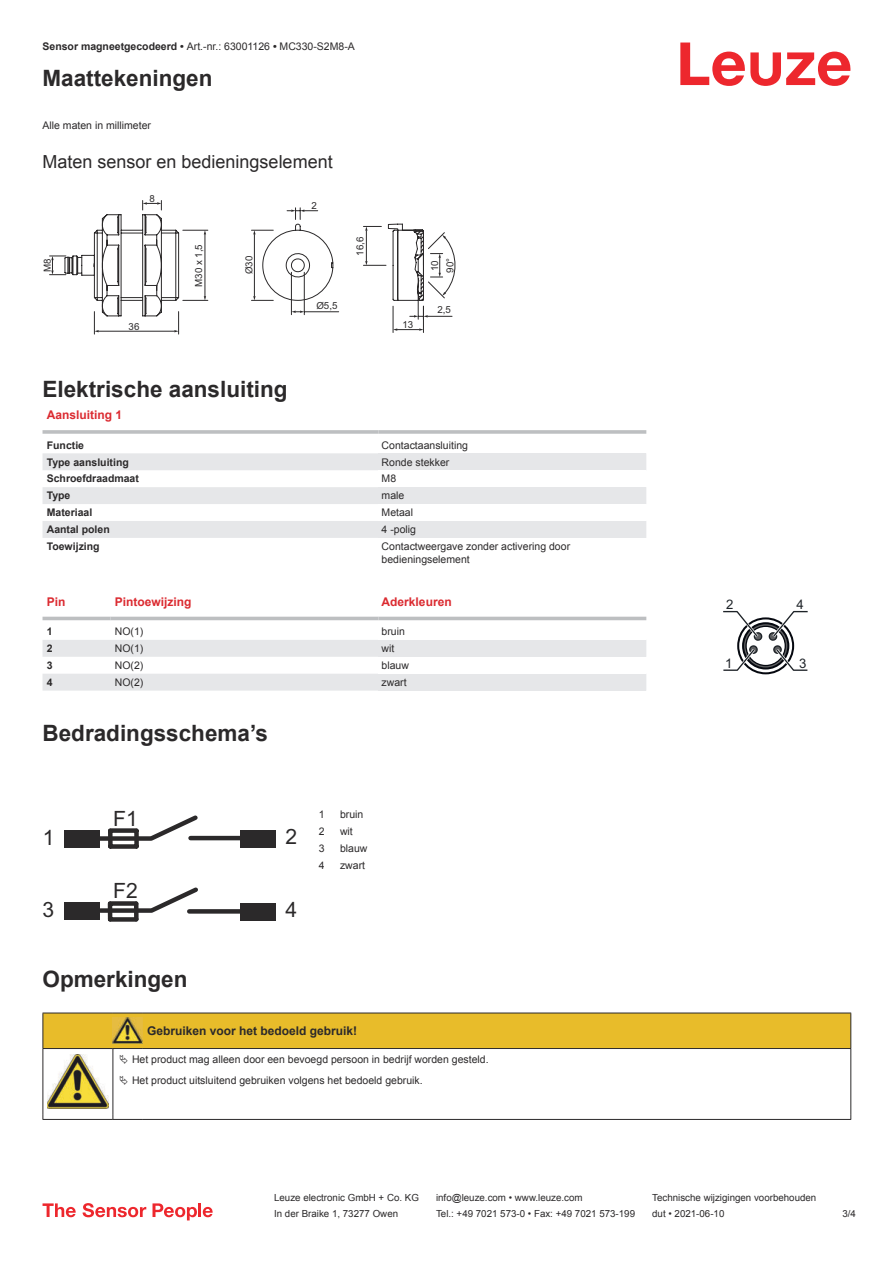
<style>
.page{position:relative;width:893px;height:1263px;background:#fff}
.page>*{position:absolute;margin:0;border:0;box-sizing:border-box;transform-origin:0 0}
.t1{font:700 22.5px "Arial";color:#2b292a}
.t2{font:21.15px "Arial";color:#2b292a}
.t3{font:21px "Arial";color:#2b292a}
.t4{font:18px "Arial";color:#2b292a}
.t5{font:13.2px "Arial";color:#1e2328}
.t6{font:700 12px "Arial";color:#db2a30}
.t7{font:700 12px "Arial";color:#2b292a}
.t8{font:10.5px/12.6px "Arial";color:#2b292a}
.t9{font:700 10.5px "Arial";color:#2b292a}
.t10{font:9.75px/15.3px "Arial";color:#2b292a}
.s1{font-weight:700}
</style>
<div class="page">
<svg style="left:680px;top:43px;width:170px;height:43px"></svg>
<svg style="left:43px;top:453px;width:335px;height:85px;fill:#e6e7e9"></svg>
<hr style="left:43px;top:430px;width:335px;height:4px;background:#bdbfc1">
<hr style="left:378px;top:430px;width:268px;height:4px;background:#c7c9ca">
<div style="left:378px;top:453px;width:268px;height:17px;background:#e6e7e9"></div>
<div style="left:378px;top:487px;width:268px;height:17px;background:#e6e7e9"></div>
<div style="left:378px;top:521px;width:268px;height:17px;background:#e6e7e9"></div>
<svg style="left:43px;top:616px;width:603px;height:5px"></svg>
<svg style="left:43px;top:640px;width:335px;height:51px"></svg>
<hr style="left:43px;top:617px;width:68px;height:3px;background:#bdbfc1">
<hr style="left:111px;top:617px;width:267px;height:3px;background:#bdbfc1">
<hr style="left:378px;top:617px;width:268px;height:3px;background:#bdbfc1">
<div style="left:378px;top:640px;width:268px;height:17px;background:#e6e7e9"></div>
<div style="left:378px;top:674px;width:268px;height:17px;background:#e6e7e9"></div>
<svg style="left:723px;top:610px;width:85px;height:64px"></svg>
<svg style="left:43px;top:1203px;width:33px;height:14px"></svg>
<svg style="left:83px;top:1203px;width:63px;height:14px"></svg>
<svg style="left:153px;top:1203px;width:44px;height:17px"></svg>
<hr style="left:198px;top:1203px;width:3px;height:14px;background:#ed272d">
<svg style="left:203px;top:1207px;width:10px;height:10px"></svg>
<svg style="left:49px;top:200px;width:354px;height:134px"></svg>
<svg style="left:51px;top:256px;width:3px;height:4px"></svg>
<svg style="left:51px;top:270px;width:3px;height:5px"></svg>
<svg style="left:143px;top:202px;width:4px;height:3px"></svg>
<svg style="left:157px;top:202px;width:4px;height:3px"></svg>
<svg style="left:291px;top:210px;width:13px;height:2px"></svg>
<svg style="left:94px;top:226px;width:362px;height:107px"></svg>
<div style="left:64px;top:830px;width:36px;height:17px;background:#2b292a"></div>
<div style="left:64px;top:902px;width:36px;height:18px;background:#2b292a"></div>
<svg style="left:95px;top:815px;width:151px;height:101px"></svg>
<div style="left:240px;top:831px;width:36px;height:17px;background:#2b292a"></div>
<div style="left:240px;top:903px;width:36px;height:18px;background:#2b292a"></div>
<div style="left:110px;top:901px;width:26px;height:5px;background:#2b292a"></div>
<hr style="left:108px;top:904px;width:4px;height:15px;background:#2b292a">
<div style="left:110px;top:917px;width:26px;height:5px;background:#2b292a"></div>
<div style="left:134px;top:904px;width:5px;height:15px;background:#2b292a"></div>
<div style="left:110px;top:828px;width:26px;height:5px;background:#2b292a"></div>
<div style="left:108px;top:831px;width:5px;height:15px;background:#2b292a"></div>
<div style="left:110px;top:844px;width:26px;height:5px;background:#2b292a"></div>
<div style="left:134px;top:831px;width:5px;height:15px;background:#2b292a"></div>
<svg style="left:44px;top:1090px;width:806px;height:29px"></svg>
<hr style="left:43px;top:1049px;width:1px;height:66px;background:#2b292a">
<hr style="left:113px;top:1049px;width:1px;height:66px;background:#2b292a">
<hr style="left:850px;top:1049px;width:1px;height:66px;background:#2b292a">
<hr style="left:43px;top:1119px;width:70px;height:1px;background:#2b292a">
<hr style="left:113px;top:1119px;width:30px;height:1px;background:#2b292a">
<hr style="left:143px;top:1119px;width:708px;height:1px;background:#2b292a">
<img style="left:47px;top:1090px;width:61px;height:19px">
<svg style="left:43px;top:1013px;width:808px;height:77px"></svg>
<p class="t8" style="left:43px;top:41px;width:314px"><span class="s1">Sensor magneetgecodeerd •</span> Art.-nr.: 63001126 <span class="s1">•</span> MC330-S2M8-A</p>
<h1 class="t1" style="left:43px;top:70px;width:172px">Maattekeningen</h1>
<p class="t8" style="left:43px;top:120px;width:110px">Alle maten in millimeter</p>
<h3 class="t4" style="left:43px;top:155px;width:292px">Maten sensor en bedieningselement</h3>
<p class="t10" style="left:40px;top:272px;width:15px;rotate:-90deg">M8</p>
<p class="t10" style="left:149px;top:191px;width:7px">8</p>
<p class="t10" style="left:129px;top:319px;width:12px">36</p>
<p class="t10" style="left:191px;top:287px;width:44px;rotate:-90deg">M30 x 1,5</p>
<p class="t10" style="left:242px;top:274px;width:20px;rotate:-90deg">Ø30</p>
<p class="t10" style="left:311px;top:199px;width:7px">2</p>
<p class="t10" style="left:316px;top:298px;width:23px">Ø5,5</p>
<p class="t10" style="left:353px;top:256px;width:20px;rotate:-90deg">16,6</p>
<p class="t10" style="left:402px;top:317px;width:12px">13</p>
<p class="t10" style="left:428px;top:273px;width:16px;rotate:-90deg">10<br>90°</p>
<p class="t10" style="left:437px;top:303px;width:15px">2,5</p>
<h1 class="t1" style="left:43px;top:381px;width:247px">Elektrische aansluiting</h1>
<p class="t6" style="left:47px;top:411px;width:77px">Aansluiting 1</p>
<p class="t9" style="left:47px;top:441px;width:39px">Functie</p>
<p class="t8" style="left:382px;top:440px;width:88px">Contactaansluiting</p>
<p class="t9" style="left:47px;top:458px;width:84px">Type aansluiting</p>
<p class="t8" style="left:382px;top:456px;width:69px">Ronde stekker</p>
<p class="t9" style="left:47px;top:475px;width:94px">Schroefdraadmaat</p>
<p class="t8" style="left:382px;top:473px;width:16px">M8</p>
<p class="t9" style="left:47px;top:492px;width:25px">Type</p>
<p class="t8" style="left:382px;top:490px;width:24px">male</p>
<p class="t9" style="left:47px;top:509px;width:47px">Materiaal</p>
<p class="t8" style="left:382px;top:507px;width:33px">Metaal</p>
<p class="t9" style="left:47px;top:525px;width:65px">Aantal polen</p>
<p class="t8" style="left:382px;top:524px;width:36px">4 -polig</p>
<p class="t9" style="left:47px;top:542px;width:54px">Toewijzing</p>
<p class="t8" style="left:382px;top:541px;width:190px">Contactweergave zonder activering door bedieningselement</p>
<p class="t6" style="left:47px;top:597px;width:20px">Pin</p>
<p class="t6" style="left:115px;top:597px;width:78px">Pintoewijzing</p>
<p class="t6" style="left:382px;top:597px;width:72px">Aderkleuren</p>
<p class="t9" style="left:47px;top:627px;width:7px">1</p>
<p class="t8" style="left:115px;top:626px;width:30px">NO(1)</p>
<p class="t8" style="left:382px;top:626px;width:25px">bruin</p>
<p class="t9" style="left:47px;top:644px;width:7px">2</p>
<p class="t8" style="left:115px;top:643px;width:30px">NO(1)</p>
<p class="t8" style="left:382px;top:643px;width:14px">wit</p>
<p class="t9" style="left:47px;top:661px;width:7px">3</p>
<p class="t8" style="left:115px;top:660px;width:30px">NO(2)</p>
<p class="t8" style="left:382px;top:660px;width:29px">blauw</p>
<p class="t9" style="left:47px;top:678px;width:7px">4</p>
<p class="t8" style="left:115px;top:677px;width:30px">NO(2)</p>
<p class="t8" style="left:382px;top:677px;width:27px">zwart</p>
<h1 class="t1" style="left:43px;top:724px;width:227px">Bedradingsschema’s</h1>
<h2 class="t2" style="left:43px;top:829px;width:13px">1</h2>
<h2 class="t2" style="left:43px;top:901px;width:13px">3</h2>
<h3 class="t3" style="left:113px;top:811px;width:26px">F1</h3>
<h3 class="t3" style="left:113px;top:882px;width:26px">F2</h3>
<h1 class="t1" style="left:43px;top:970px;width:147px">Opmerkingen</h1>
<h2 class="t2" style="left:285px;top:828px;width:13px">2</h2>
<h2 class="t2" style="left:285px;top:901px;width:13px">4</h2>
<p class="t8" style="left:319px;top:809px;width:7px">1</p>
<p class="t8" style="left:340px;top:809px;width:25px">bruin</p>
<p class="t8" style="left:319px;top:826px;width:7px">2</p>
<p class="t8" style="left:340px;top:826px;width:14px">wit</p>
<p class="t8" style="left:319px;top:843px;width:7px">3</p>
<p class="t8" style="left:340px;top:843px;width:29px">blauw</p>
<p class="t8" style="left:319px;top:860px;width:7px">4</p>
<p class="t8" style="left:340px;top:860px;width:27px">zwart</p>
<p class="t7" style="left:147px;top:1026px;width:212px">Gebruiken voor het bedoeld gebruik!</p>
<p class="t8" style="left:132px;top:1050px;width:358px;line-height:20.2px">Het product mag alleen door een bevoegd persoon in bedrijf worden gesteld.<br>Het product uitsluitend gebruiken volgens het bedoeld gebruik.</p>
<p class="t5" style="left:726px;top:599px;width:9px">2</p>
<p class="t5" style="left:796px;top:599px;width:9px">4</p>
<p class="t5" style="left:725px;top:658px;width:9px">1</p>
<p class="t5" style="left:799px;top:658px;width:9px">3</p>
<p class="t10" style="left:274px;top:1191px;width:146px">Leuze electronic GmbH + Co. KG</p>
<p class="t10" style="left:436px;top:1191px;width:148px">info@leuze.com • www.leuze.com</p>
<p class="t10" style="left:652px;top:1191px;width:166px">Technische wijzigingen voorbehouden</p>
<p class="t10" style="left:274px;top:1207px;width:126px">In der Braike 1, 73277 Owen</p>
<p class="t10" style="left:436px;top:1207px;width:201px">Tel.: +49 7021 573-0 • Fax: +49 7021 573-199</p>
<p class="t10" style="left:652px;top:1207px;width:74px">dut • 2021-06-10</p>
<p class="t10" style="left:842px;top:1207px;width:15px">3 /4</p>
</div>
